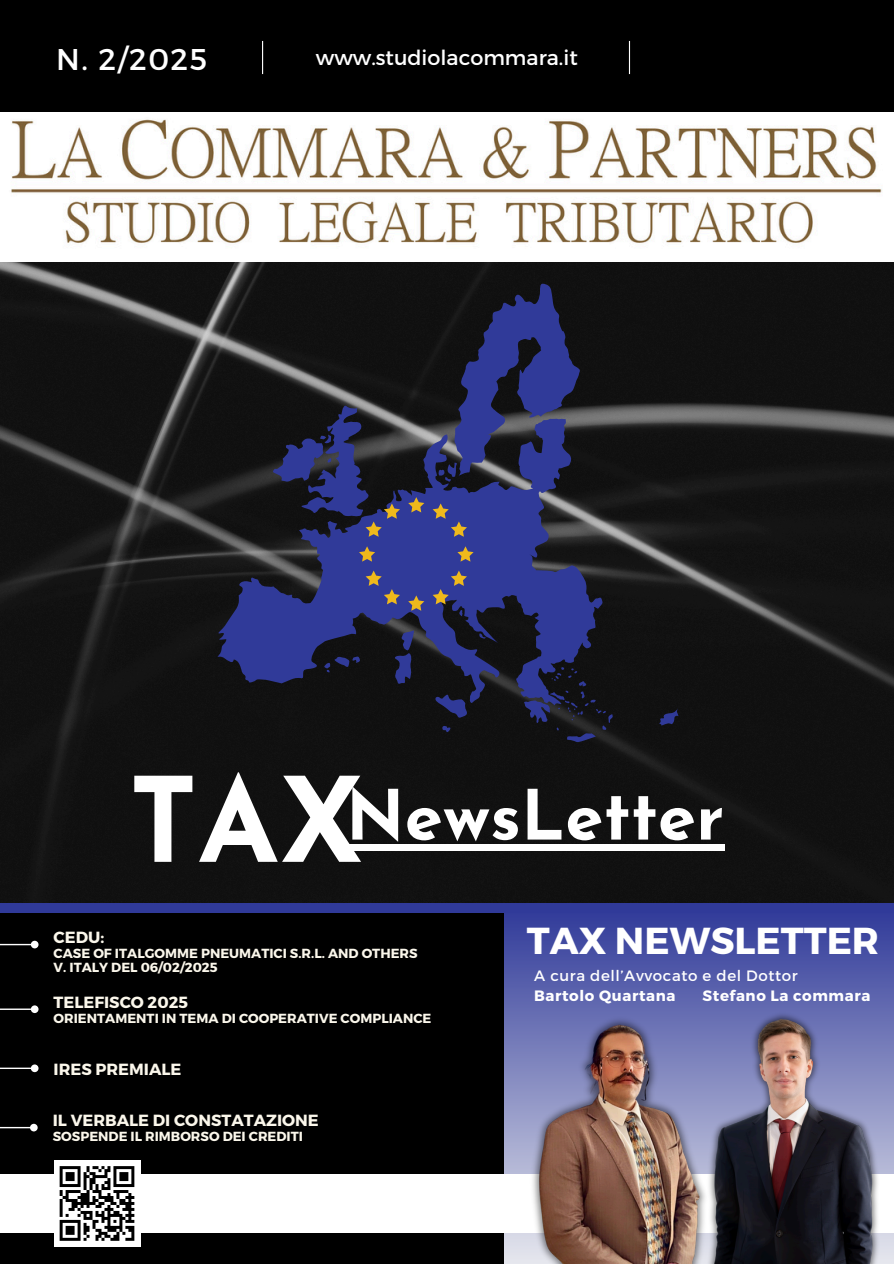
<style>
.page{position:relative;width:894px;height:1264px;background:#fff}
.page>*{position:absolute;margin:0;border:0;box-sizing:border-box;transform-origin:0 0}
.t1{font:700 117px "Josefin Sans";color:#fff}
.t2{font:700 69px "Josefin Sans";color:#fff}
.t3{font:700 37.5px "Montserrat";color:#fff}
.t4{font:30px "Montserrat";color:#fff}
.t5{font:20.7px "Montserrat";color:#fff}
.t6{font:700 16.2px "Montserrat";color:#fbf7eb}
.t7{font:700 15px "Montserrat";letter-spacing:.04em;color:#fff}
.t8{font:15px "Montserrat";letter-spacing:.04em;color:#fff}
.t9{font:700 13.2px "Montserrat";color:#fbf7eb}
</style>
<div class="page">
<img style="left:0;top:262px;width:893px;height:641px">
<div style="left:0;top:0;width:893px;height:112px;background:#000"></div>
<img style="left:11px;top:119px;width:872px;height:125px">
<hr style="left:262px;top:41px;width:1px;height:33px;background:#fff">
<hr style="left:628px;top:41px;width:2px;height:33px;background:#fff">
<div style="left:0;top:907px;width:689px;height:356px;background:#000"></div>
<svg style="left:0;top:940px;width:39px;height:8px"></svg>
<svg style="left:0;top:1005px;width:39px;height:8px"></svg>
<svg style="left:0;top:1064px;width:39px;height:8px"></svg>
<svg style="left:504px;top:912px;width:389px;height:96px;background:#4750a3"></svg>
<div style="left:0;top:903px;width:893px;height:9px;background:#303a99"></div>
<div style="left:0;top:1174px;width:893px;height:58px;background:#fff"></div>
<div style="left:54px;top:1160px;width:86px;height:86px;background:#fff"></div>
<svg style="left:60px;top:1166px;width:74px;height:74px"></svg>
<img style="left:501px;top:1008px;width:168px;height:255px">
<img style="left:669px;top:989px;width:224px;height:274px">
<svg style="left:0;top:1123px;width:38px;height:8px"></svg>
<svg style="left:215px;top:418px;width:387px;height:288px;background:#262b56"></svg>
<svg style="left:323px;top:655px;width:37px;height:18px"></svg>
<svg style="left:392px;top:629px;width:22px;height:56px"></svg>
<svg style="left:442px;top:725px;width:9px;height:7px"></svg>
<svg style="left:433px;top:693px;width:35px;height:25px"></svg>
<svg style="left:408px;top:497px;width:16px;height:15px"></svg>
<svg style="left:457px;top:546px;width:16px;height:15px"></svg>
<svg style="left:432px;top:503px;width:35px;height:34px"></svg>
<svg style="left:408px;top:595px;width:16px;height:15px"></svg>
<svg style="left:359px;top:546px;width:16px;height:15px"></svg>
<svg style="left:271px;top:405px;width:129px;height:132px;background:#262846"></svg>
<svg style="left:365px;top:570px;width:35px;height:34px"></svg>
<svg style="left:478px;top:633px;width:8px;height:6px"></svg>
<svg style="left:432px;top:570px;width:35px;height:47px;background:#444475"></svg>
<svg style="left:437px;top:282px;width:143px;height:200px;background:#262a55"></svg>
<svg style="left:523px;top:667px;width:89px;height:75px;background:#1a1c31"></svg>
<svg style="left:657px;top:706px;width:21px;height:20px"></svg>
<div style="left:346px;top:844px;width:378px;height:6px;background:#fff"></div>
<p class="t4" style="left:56px;top:40px;width:152px">N. 2/2025</p>
<p class="t5" style="left:316px;top:45px;width:263px">www.studiolacommara.it</p>
<h6 class="t1" style="left:129px;top:774px;width:236px">TAX</h6>
<p class="t2" style="left:346px;top:787px;width:380px">NewsLetter</p>
<p class="t6" style="left:54px;top:927px;width:52px">CEDU:</p>
<p class="t9" style="left:54px;top:945px;width:365px">CASE OF ITALGOMME PNEUMATICI S.R.L. AND OTHERS</p>
<h1 class="t9" style="left:54px;top:958px;width:165px">V. ITALY DEL 06/02/2025</h1>
<p class="t6" style="left:54px;top:991px;width:136px">TELEFISCO 2025</p>
<h5 class="t9" style="left:54px;top:1009px;width:379px">ORIENTAMENTI IN TEMA DI COOPERATIVE COMPLIANCE</h5>
<h2 class="t6" style="left:54px;top:1058px;width:129px">IRES PREMIALE</h2>
<p class="t6" style="left:53px;top:1109px;width:267px">IL VERBALE DI CONSTATAZIONE</p>
<h6 class="t9" style="left:53px;top:1127px;width:251px">SOSPENDE IL RIMBORSO DEI CREDITI</h6>
<p class="t3" style="left:526px;top:915px;width:353px">TAX NEWSLETTER</p>
<p class="t8" style="left:534px;top:965px;width:265px">A cura dell’Avvocato e del Dottor</p>
<p class="t7" style="left:534px;top:986px;width:143px">Bartolo Quartana</p>
<p class="t7" style="left:702px;top:986px;width:169px">Stefano La commara</p>
</div>
